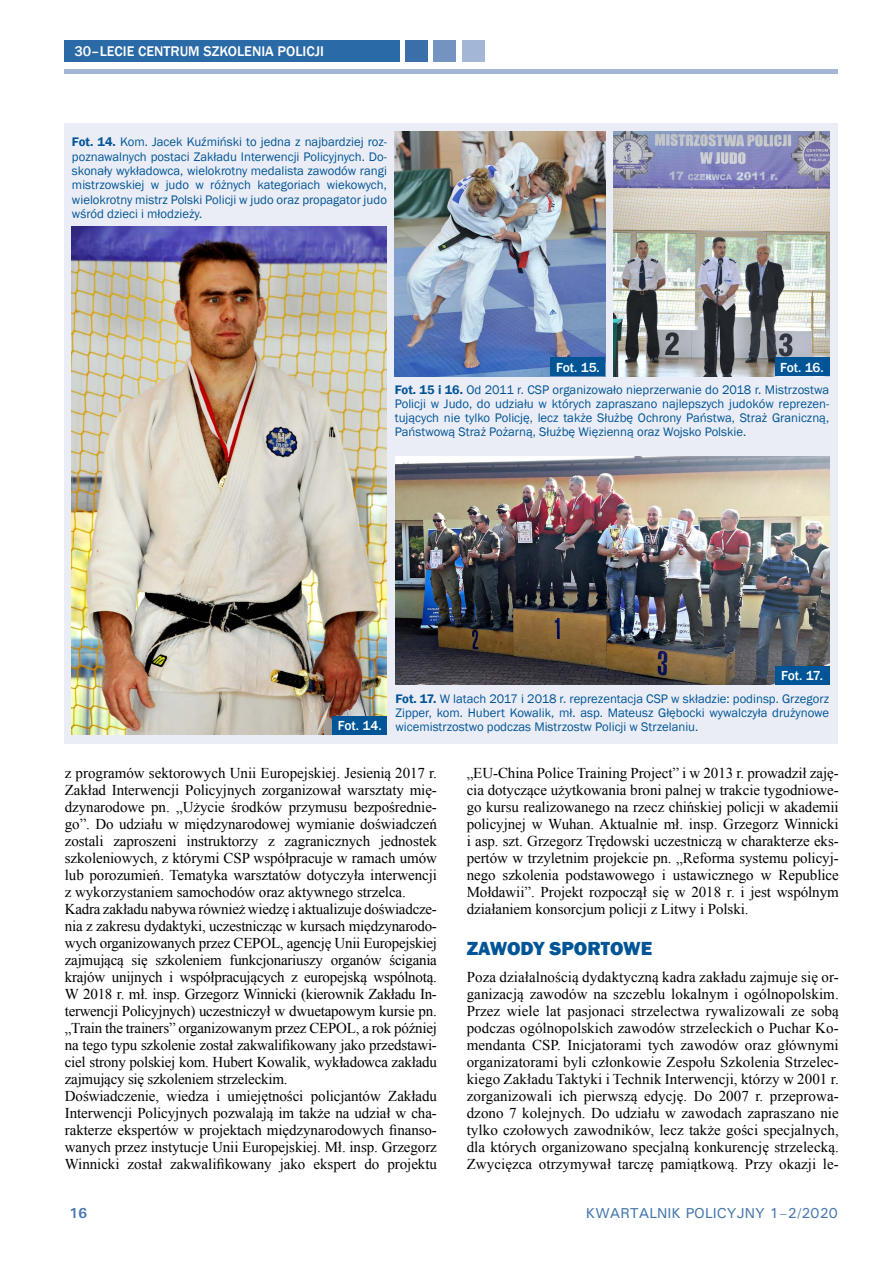
<style>
.page{position:relative;width:893px;height:1263px;background:#fff}
.page>*{position:absolute;margin:0;border:0;box-sizing:border-box;transform-origin:0 0}
.t1{font:800 19.5px "Franklin Gothic";color:#005596}
.t2{font:15px/17px "Times New Roman";letter-spacing:-.005em;color:#000;text-align:justify}
.t3{font:500 14.4px "Franklin Gothic";color:#fff}
.t4{font:500 14.4px "Univers";color:#4777ae}
.t5{font:700 14.4px "Univers";color:#4777ae}
.t6{font:500 13.5px "Franklin Gothic";letter-spacing:-.015em;color:#fff}
.t7{font:12.75px/14.2px "Franklin Gothic";color:#005596;text-align:justify}
.s1{font-weight:600}
.s2{font-weight:500;font-size:13.5px;color:#fff}
</style>
<div class="page">
<hr style="left:64px;top:70px;width:774px;height:4px;background:#a4b6d6">
<div style="left:64px;top:41px;width:336px;height:21px;background:#2a6aa6"></div>
<div style="left:405px;top:41px;width:23px;height:21px;background:#3970aa"></div>
<div style="left:433px;top:41px;width:23px;height:21px;background:#7493c1"></div>
<div style="left:462px;top:41px;width:23px;height:21px;background:#a4b6d6"></div>
<div style="left:64px;top:123px;width:774px;height:620px;background:#eaedf5"></div>
<img style="left:613px;top:132px;width:216px;height:244px">
<img style="left:395px;top:131px;width:210px;height:245px">
<img style="left:72px;top:226px;width:315px;height:509px">
<img style="left:395px;top:457px;width:434px;height:228px">
<div style="left:333px;top:716px;width:54px;height:19px;background:#005596"></div>
<div style="left:551px;top:357px;width:54px;height:19px;background:#005596"></div>
<div style="left:775px;top:357px;width:54px;height:19px;background:#005596"></div>
<div style="left:775px;top:666px;width:54px;height:19px;background:#005596"></div>
<p class="t3" style="left:74px;top:43px;width:33px">30–lecie</p>
<p class="t3" style="left:138px;top:43px;width:187px">CENTRUM SZKOLENIA POLICJI</p>
<p class="t7" style="left:72px;top:135px;width:316px"><span class="s1">Fot. 14.</span> Kom. Jacek Kuźmiński to jedna z najbardziej roz&shy;poznawalnych postaci Zakładu Interwencji Policyjnych. Do&shy;skonały wykładowca, wielokrotny medalista zawodów rangi mistrzowskiej w judo w różnych kategoriach wiekowych, wielokrotny mistrz Polski Policji w judo oraz propagator judo wśród dzieci i młodzieży.</p>
<p class="t6" style="left:556px;top:359px;width:45px">Fot. 15.</p>
<p class="t6" style="left:780px;top:359px;width:45px">Fot. 16.</p>
<p class="t7" style="left:395px;top:383px;width:436px"><span class="s1">Fot. 15 i 16.</span> Od 2011 r. CSP organizowało nieprzerwanie do 2018 r. Mistrzostwa Policji w Judo, do udziału w których zapraszano najlepszych judoków reprezen&shy;tujących nie tylko Policję, lecz także Służbę Ochrony Państwa, Straż Graniczną, Państwową Straż Pożarną, Służbę Więzienną oraz Wojsko Polskie.</p>
<p class="t6" style="left:781px;top:667px;width:43px">Fot. 17.</p>
<p class="t7" style="left:395px;top:691px;width:435px"><span class="s1">Fot. 17.</span> W latach 2017 i 2018 r. reprezentacja CSP w składzie: podinsp. Grzegorz</p>
<p class="t7" style="left:395px;top:706px;width:435px">Zipper, kom. Hubert Kowalik, mł. asp. Mateusz Głębocki wywalczyła drużynowe</p>
<p class="t7" style="left:338px;top:720px;width:362px"><span class="s2">Fot. 14.</span> wicemistrzostwo podczas Mistrzostw Policji w Strzelaniu.</p>
<p class="t2" style="left:65px;top:764px;width:374px;text-align:left">z programów sektorowych Unii Europejskiej. Jesienią 2017 r.<br>Zakład Interwencji Policyjnych zorganizował warsztaty mię&shy;dzynarodowe pn. „Użycie środków przymusu bezpośrednie&shy;go”. Do udziału w międzynarodowej wymianie doświadczeń zostali zaproszeni instruktorzy z zagranicznych jednostek szkoleniowych, z którymi CSP współpracuje w ramach umów lub porozumień. Tematyka warsztatów dotyczyła interwencji z wykorzystaniem samochodów oraz aktywnego strzelca.<br>Kadra zakładu nabywa również wiedzę i aktualizuje doświadcze&shy;nia z zakresu dydaktyki, uczestnicząc w kursach międzynarodo&shy;wych organizowanych przez CEPOL, agencję Unii Europejskiej zajmującą się szkoleniem funkcjonariuszy organów ścigania krajów unijnych i współpracujących z europejską wspólnotą.<br>W 2018 r. mł. insp. Grzegorz Winnicki (kierownik Zakładu In&shy;terwencji Policyjnych) uczestniczył w dwuetapowym kursie pn. „Train the trainers” organizowanym przez CEPOL, a rok później na tego typu szkolenie został zakwalifikowany jako przedstawi&shy;ciel strony polskiej kom. Hubert Kowalik, wykładowca zakładu zajmujący się szkoleniem strzeleckim.<br>Doświadczenie, wiedza i umiejętności policjantów Zakładu Interwencji Policyjnych pozwalają im także na udział w cha&shy;rakterze ekspertów w projektach międzynarodowych finanso&shy;wanych przez instytucje Unii Europejskiej. Mł. insp. Grzegorz Winnicki został zakwalifikowany jako ekspert do projektu</p>
<p class="t2" style="left:467px;top:764px;width:374px">„EU-China Police Training Project” i w 2013 r. prowadził zaję&shy;cia dotyczące użytkowania broni palnej w trakcie tygodniowe&shy;go kursu realizowanego na rzecz chińskiej policji w akademii policyjnej w Wuhan. Aktualnie mł. insp. Grzegorz Winnicki i asp. szt. Grzegorz Trędowski uczestniczą w charakterze eks&shy;pertów w trzyletnim projekcie pn. „Reforma systemu policyj&shy;nego szkolenia podstawowego i ustawicznego w Republice Mołdawii”. Projekt rozpoczął się w 2018 r. i jest wspólnym działaniem konsorcjum policji z Litwy i Polski.</p>
<h1 class="t1" style="left:467px;top:936px;width:187px">ZAWODY SPORTOWE</h1>
<p class="t2" style="left:467px;top:968px;width:374px">Poza działalnością dydaktyczną kadra zakładu zajmuje się or&shy;ganizacją zawodów na szczeblu lokalnym i ogólnopolskim.<br>Przez wiele lat pasjonaci strzelectwa rywalizowali ze sobą podczas ogólnopolskich zawodów strzeleckich o Puchar Ko&shy;mendanta CSP. Inicjatorami tych zawodów oraz głównymi organizatorami byli członkowie Zespołu Szkolenia Strzelec&shy;kiego Zakładu Taktyki i Technik Interwencji, którzy w 2001 r. zorganizowali ich pierwszą edycję. Do 2007 r. przeprowa&shy;dzono 7 kolejnych. Do udziału w zawodach zapraszano nie tylko czołowych zawodników, lecz także gości specjalnych, dla których organizowano specjalną konkurencję strzelecką.<br>Zwycięzca otrzymywał tarczę pamiątkową. Przy okazji le-</p>
<p class="t5" style="left:69px;top:1204px;width:20px">16</p>
<p class="t4" style="left:586px;top:1204px;width:253px">KWARTALNIK POLICYJNY 1–2/2020</p>
</div>
